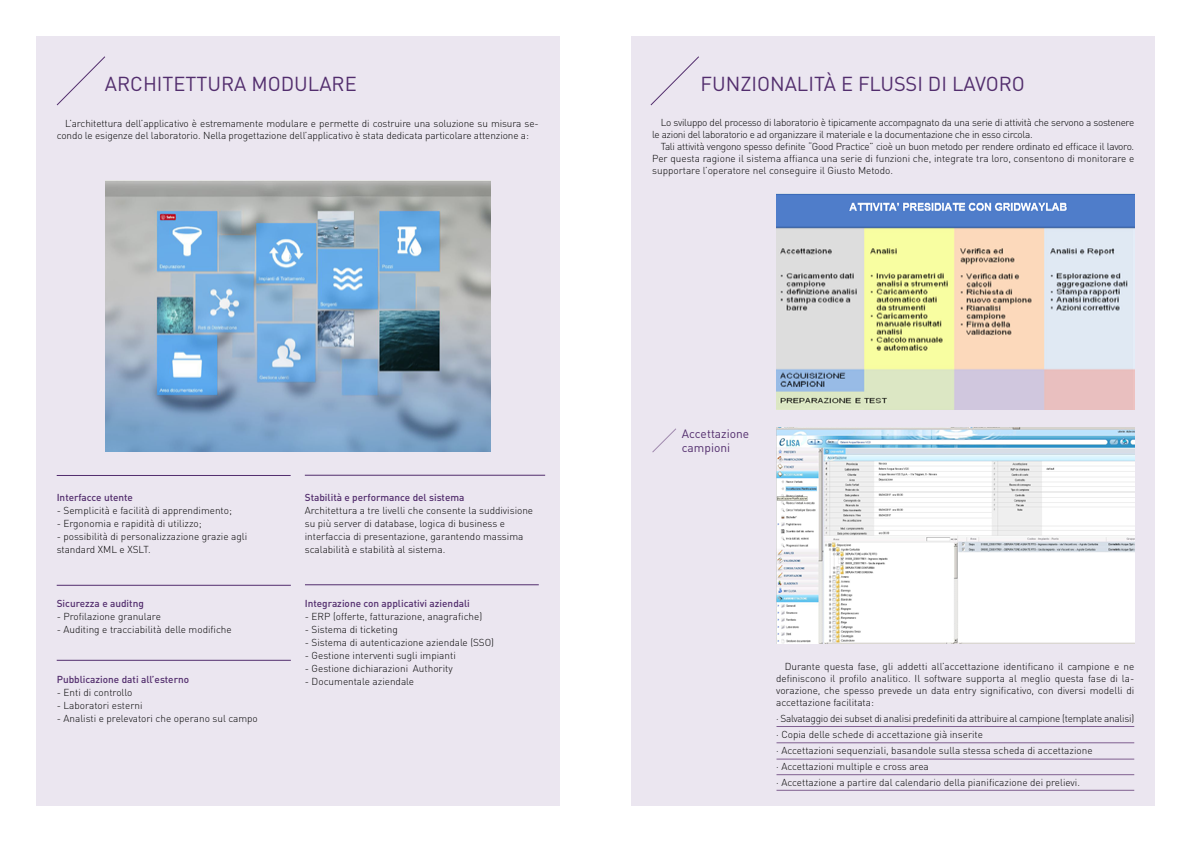
<style>
.page{position:relative;width:1191px;height:842px;background:#fff}
.page>*{position:absolute;margin:0;border:0;box-sizing:border-box;transform-origin:0 0}
.t1{font:20px "DIN";color:#522d6d}
.t2{font:12px/14px "DIN";color:#522d6d}
.t3{font:300 10px/12px "DIN";color:#000}
.t4{font:300 10px/12px "DIN";letter-spacing:-.03em;color:#000}
.t5{font:500 10px "DIN";color:#522d6d}
</style>
<div class="page">
<div style="left:36px;top:36px;width:523px;height:770px;background:#ebe6f0"></div>
<svg style="left:56px;top:56px;width:49px;height:50px"></svg>
<hr style="left:57px;top:475px;width:234px;height:1px;background:#522d6d">
<hr style="left:305px;top:475px;width:240px;height:1px;background:#522d6d">
<hr style="left:305px;top:584px;width:234px;height:1px;background:#522d6d">
<hr style="left:57px;top:585px;width:234px;height:1px;background:#522d6d">
<hr style="left:57px;top:660px;width:234px;height:1px;background:#522d6d">
<img style="left:105px;top:180px;width:385px;height:272px">
<div style="left:631px;top:36px;width:524px;height:770px;background:#ebe6f0"></div>
<svg style="left:650px;top:56px;width:49px;height:50px"></svg>
<hr style="left:776px;top:726px;width:358px;height:1px;background:#7f5f90">
<hr style="left:776px;top:743px;width:358px;height:1px;background:#7f5f90">
<hr style="left:776px;top:759px;width:358px;height:1px;background:#7f5f90">
<hr style="left:776px;top:774px;width:358px;height:1px;background:#7f5f90">
<hr style="left:776px;top:790px;width:358px;height:1px;background:#7f5f90">
<svg style="left:652px;top:428px;width:24px;height:25px"></svg>
<img style="left:776px;top:428px;width:358px;height:215px">
<img style="left:776px;top:193px;width:358px;height:216px">
<h1 class="t1" style="left:105px;top:71px;width:253px">ARCHITETTURA MODULARE</h1>
<p class="t3" style="left:57px;top:117px;width:483px;text-indent:8px">L’architettura dell’applicativo è estremamente modulare e permette di costruire una soluzione su misura se&shy;condo le esigenze del laboratorio. Nella progettazione dell’applicativo è stata dedicata particolare attenzione a:</p>
<p class="t5" style="left:57px;top:491px;width:78px">Interfacce utente</p>
<p class="t3" style="left:57px;top:504px;width:177px">- Semplicità e facilità di apprendimento;</p>
<p class="t3" style="left:57px;top:517px;width:147px">- Ergonomia e rapidità di utilizzo;</p>
<p class="t3" style="left:57px;top:530px;width:192px;line-height:13px">- possibilità di personalizzazione grazie agli standard XML e XSLT.</p>
<p class="t5" style="left:57px;top:597px;width:89px">Sicurezza e auditng</p>
<p class="t3" style="left:57px;top:610px;width:106px">- Profilazione granulare</p>
<p class="t3" style="left:57px;top:623px;width:177px">- Auditing e tracciabilità delle modifiche</p>
<p class="t5" style="left:305px;top:491px;width:161px">Stabilità e performance del sistema</p>
<p class="t3" style="left:305px;top:504px;width:230px;line-height:13px">Architettura a tre livelli che consente la suddivisione su più server di database, logica di business e interfaccia di presentazione, garantendo massima scalabilità e stabilità al sistema.</p>
<p class="t5" style="left:305px;top:597px;width:167px">Integrazione con applicativi aziendali</p>
<p class="t3" style="left:305px;top:610px;width:179px">- ERP (offerte, fatturazione, anagrafiche)</p>
<p class="t3" style="left:305px;top:623px;width:94px">- Sistema di ticketing</p>
<p class="t3" style="left:305px;top:636px;width:191px">- Sistema di autenticazione aziendale (SSO)</p>
<p class="t3" style="left:305px;top:649px;width:152px">- Gestione interventi sugli impianti</p>
<p class="t3" style="left:305px;top:662px;width:149px">- Gestione dichiarazioni Authority</p>
<p class="t5" style="left:57px;top:673px;width:134px">Pubblicazione dati all’esterno</p>
<p class="t3" style="left:305px;top:675px;width:111px">- Documentale aziendale</p>
<p class="t3" style="left:57px;top:687px;width:77px">- Enti di controllo</p>
<p class="t3" style="left:57px;top:700px;width:87px">- Laboratori esterni</p>
<p class="t3" style="left:57px;top:713px;width:203px">- Analisti e prelevatori che operano sul campo</p>
<h1 class="t1" style="left:700px;top:71px;width:326px">FUNZIONALITÀ E FLUSSI DI LAVORO</h1>
<p class="t4" style="left:652px;top:116px;width:483px;text-indent:8px">Lo sviluppo del processo di laboratorio è tipicamente accompagnato da una serie di attività che servono a sostenere le azioni del laboratorio e ad organizzare il materiale e la documentazione che in esso circola.</p>
<p class="t3" style="left:652px;top:140px;width:483px;text-align:justify;text-indent:8px">Tali attività vengono spesso definite “Good Practice” cioè un buon metodo per rendere ordinato ed efficace il lavoro.<br>Per questa ragione il sistema affianca una serie di funzioni che, integrate tra loro, consentono di monitorare e supportare l’operatore nel conseguire il Giusto Metodo.</p>
<p class="t2" style="left:682px;top:426px;width:69px">Accettazione campioni</p>
<p class="t3" style="left:776px;top:660px;width:359px;text-align:justify;text-indent:8px">Durante questa fase, gli addetti all’accettazione identificano il campione e ne definiscono il profilo analitico. Il software supporta al meglio questa fase di la&shy;vorazione, che spesso prevede un data entry significativo, con diversi modelli di accettazione facilitata:</p>
<p class="t3" style="left:776px;top:710px;width:359px;line-height:16px">· Salvataggio dei subset di analisi predefiniti da attribuire al campione (template analisi) · Copia delle schede di accettazione già inserite<br>· Accettazioni sequenziali, basandole sulla stessa scheda di accettazione<br>· Accettazioni multiple e cross area<br>· Accettazione a partire dal calendario della pianificazione dei prelievi.</p>
</div>
